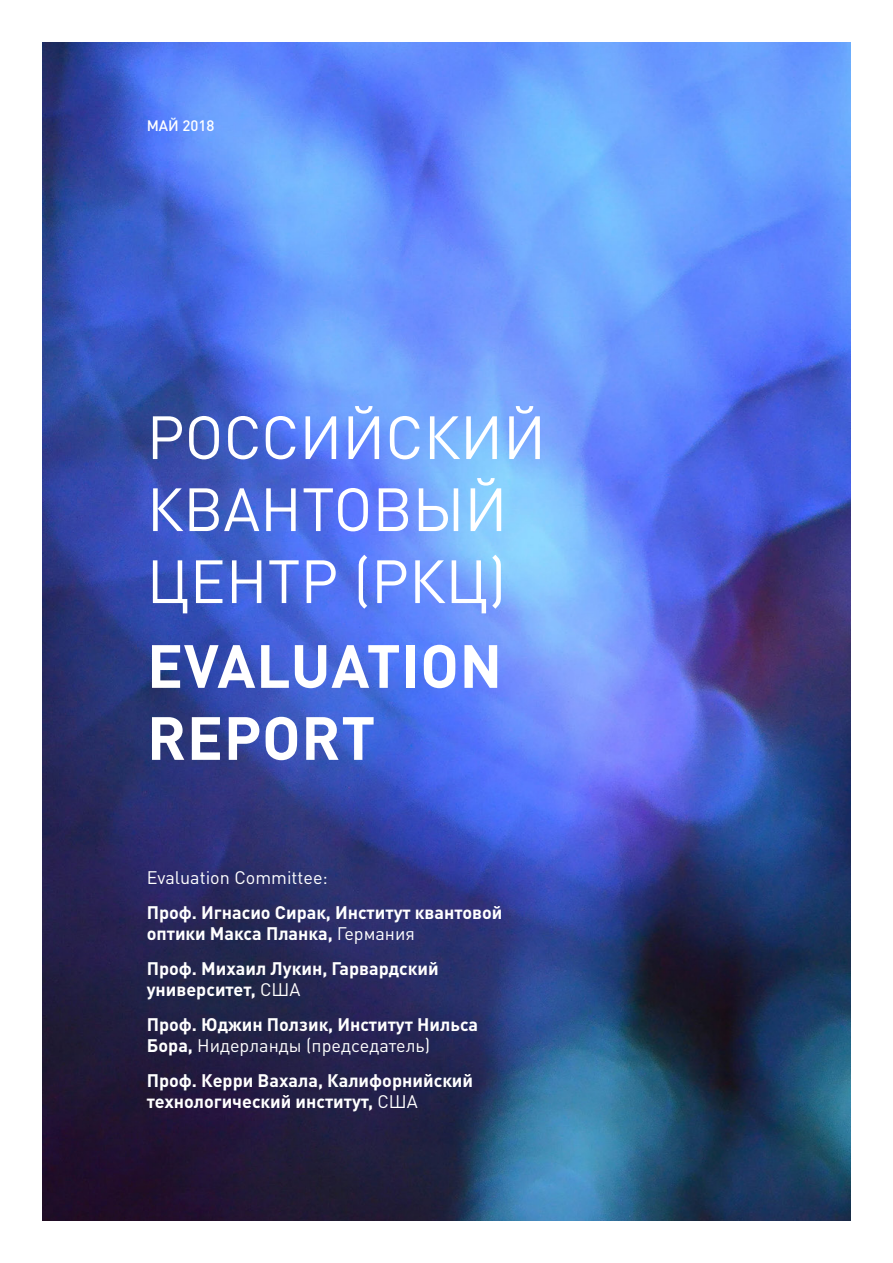
<style>
.page{position:relative;width:893px;height:1263px;background:#fff}
.page>*{position:absolute;margin:0;border:0;box-sizing:border-box;transform-origin:0 0}
.t1{font:60px/72px "DIN Pro";color:#fff}
.t2{font:700 60px/72px "DIN Pro";letter-spacing:.01em;color:#fff}
.t3{font:700 18px/21.6px "DIN Pro";color:#fff}
.t4{font:18px "DIN Pro";color:#fff}
.t5{font:500 15px "DIN Pro";color:#fff}
.s1{font-weight:400}
</style>
<div class="page">
<img style="left:43px;top:43px;width:807px;height:1177px">
<p class="t5" style="left:147px;top:115px;width:69px">МАЙ 2018</p>
<h1 class="t1" style="left:147px;top:399px;width:401px">РОССИЙСКИЙ<br>КВАНТОВЫЙ<br>ЦЕНТР (РКЦ)</h1>
<h1 class="t2" style="left:147px;top:628px;width:357px">EVALUATION<br>REPORT</h1>
<p class="t4" style="left:147px;top:866px;width:183px">Evaluation Committee:</p>
<p class="t3" style="left:147px;top:901px;width:357px">Проф. Игнасио Сирак, Институт квантовой оптики Макса Планка, <span class="s1">Германия</span></p>
<p class="t3" style="left:147px;top:957px;width:293px">Проф. Михаил Лукин, Гарвардский университет, <span class="s1">США</span></p>
<p class="t3" style="left:147px;top:1013px;width:333px">Проф. Юджин Ползик, Институт Нильса<br>Бора, <span class="s1">Нидерланды (председатель)</span></p>
<p class="t3" style="left:147px;top:1069px;width:328px">Проф. Керри Вахала, Калифорнийский технологический институт, <span class="s1">США</span></p>
</div>
